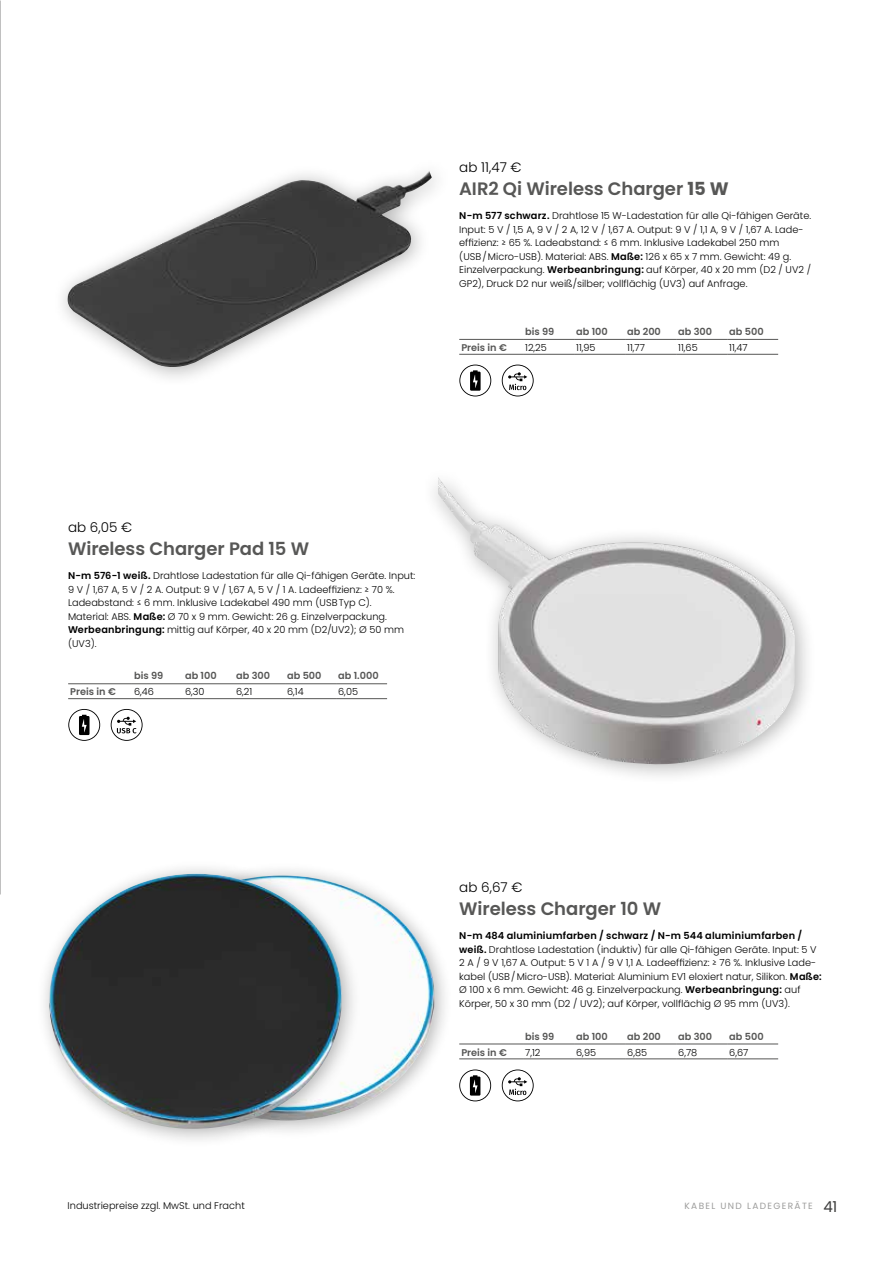
<style>
.page{position:relative;width:893px;height:1263px;background:#fff}
.page>*{position:absolute;margin:0;border:0;box-sizing:border-box;transform-origin:0 0}
.t1{font:600 18px "Poppins";letter-spacing:-.005em;color:#575756}
.t2{font:300 13.5px "Poppins";color:#000}
.t3{font:300 9.75px/13.5px "Poppins";color:#000}
.t4{font:600 9.75px "Poppins";color:#575756}
.t5{font:9px "Poppins";letter-spacing:.15em;color:#9d9d9c}
.s1{font-weight:700}
.s2{font-weight:600}
.s3{font-size:15px;color:#3c3c3b}
</style>
<div class="page">
<img style="left:0;top:0;width:1px;height:894px">
<img style="left:67px;top:170px;width:365px;height:197px">
<div style="left:120px;top:862px;width:333px;height:278px;background:#000;opacity:.3"></div>
<img style="left:361px;top:875px;width:74px;height:245px">
<div style="left:422px;top:465px;width:394px;height:320px;background:#000;opacity:.3"></div>
<img style="left:438px;top:466px;width:358px;height:299px">
<div style="left:35px;top:860px;width:326px;height:288px;background:#000;opacity:.3"></div>
<img style="left:49px;top:874px;width:293px;height:255px">
<hr style="left:459px;top:339px;width:64px;height:1px;background:#575756">
<hr style="left:523px;top:339px;width:51px;height:1px;background:#575756">
<hr style="left:574px;top:339px;width:51px;height:1px;background:#575756">
<hr style="left:625px;top:339px;width:51px;height:1px;background:#575756">
<hr style="left:676px;top:339px;width:51px;height:1px;background:#575756">
<hr style="left:727px;top:339px;width:51px;height:1px;background:#575756">
<hr style="left:459px;top:354px;width:64px;height:1px;background:#575756">
<hr style="left:523px;top:354px;width:51px;height:1px;background:#575756">
<hr style="left:574px;top:354px;width:51px;height:1px;background:#575756">
<hr style="left:625px;top:354px;width:51px;height:1px;background:#575756">
<hr style="left:676px;top:354px;width:51px;height:1px;background:#575756">
<hr style="left:727px;top:354px;width:51px;height:1px;background:#575756">
<svg style="left:459px;top:365px;width:32px;height:31px"></svg>
<svg style="left:502px;top:365px;width:32px;height:31px"></svg>
<hr style="left:459px;top:1044px;width:64px;height:1px;background:#575756">
<hr style="left:523px;top:1044px;width:51px;height:1px;background:#575756">
<hr style="left:574px;top:1044px;width:51px;height:1px;background:#575756">
<hr style="left:625px;top:1044px;width:51px;height:1px;background:#575756">
<hr style="left:676px;top:1044px;width:51px;height:1px;background:#575756">
<hr style="left:727px;top:1044px;width:51px;height:1px;background:#575756">
<hr style="left:459px;top:1058px;width:64px;height:1px;background:#575756">
<hr style="left:523px;top:1058px;width:51px;height:1px;background:#575756">
<hr style="left:574px;top:1058px;width:51px;height:1px;background:#575756">
<hr style="left:625px;top:1058px;width:51px;height:1px;background:#575756">
<hr style="left:676px;top:1058px;width:51px;height:1px;background:#575756">
<hr style="left:727px;top:1058px;width:51px;height:1px;background:#575756">
<svg style="left:502px;top:1069px;width:32px;height:32px"></svg>
<svg style="left:459px;top:1069px;width:32px;height:32px"></svg>
<hr style="left:68px;top:683px;width:64px;height:1px;background:#575756">
<hr style="left:132px;top:683px;width:51px;height:1px;background:#575756">
<hr style="left:183px;top:683px;width:51px;height:1px;background:#575756">
<hr style="left:234px;top:683px;width:51px;height:1px;background:#575756">
<hr style="left:285px;top:683px;width:51px;height:1px;background:#575756">
<hr style="left:336px;top:683px;width:51px;height:1px;background:#575756">
<hr style="left:68px;top:698px;width:64px;height:1px;background:#575756">
<hr style="left:132px;top:698px;width:51px;height:1px;background:#575756">
<hr style="left:183px;top:698px;width:51px;height:1px;background:#575756">
<hr style="left:234px;top:698px;width:51px;height:1px;background:#575756">
<hr style="left:285px;top:698px;width:51px;height:1px;background:#575756">
<hr style="left:336px;top:698px;width:51px;height:1px;background:#575756">
<svg style="left:68px;top:709px;width:32px;height:32px"></svg>
<svg style="left:111px;top:709px;width:32px;height:32px"></svg>
<h2 class="t2" style="left:459px;top:159px;width:64px">ab 11,47 €</h2>
<h1 class="t1" style="left:459px;top:178px;width:271px">AIR2 Qi Wireless Charger <span class="s1">15 W</span></h1>
<p class="t3" style="left:459px;top:209px;width:353px"><span class="s2">N-m 577 schwarz.</span> Drahtlose 15 W-Ladestation für alle Qi-fähigen Geräte.<br>Input: 5 V / 1,5 A, 9 V / 2 A, 12 V / 1,67 A. Output: 9 V / 1,1 A, 9 V / 1,67 A. Lade&shy;effizienz: ≥ 65 %. Ladeabstand: ≤ 6 mm. Inklusive Ladekabel 250 mm (USB/Micro-USB). Material: ABS. <span class="s2">Maße:</span> 126 x 65 x 7 mm. Gewicht: 49 g.<br>Einzelverpackung. <span class="s2">Werbeanbringung:</span> auf Körper, 40 x 20 mm (D2 / UV2 / GP2), Druck D2 nur weiß/silber; vollflächig (UV3) auf Anfrage.</p>
<p class="t4" style="left:525px;top:326px;width:31px">bis 99</p>
<p class="t4" style="left:576px;top:326px;width:33px">ab 100</p>
<p class="t4" style="left:627px;top:326px;width:35px">ab 200</p>
<p class="t4" style="left:678px;top:326px;width:35px">ab 300</p>
<p class="t4" style="left:729px;top:326px;width:36px">ab 500</p>
<p class="t4" style="left:461px;top:342px;width:47px">Preis in €</p>
<p class="t3" style="left:525px;top:341px;width:23px">12,25</p>
<p class="t3" style="left:576px;top:341px;width:21px">11,95</p>
<p class="t3" style="left:627px;top:341px;width:19px">11,77</p>
<p class="t3" style="left:678px;top:341px;width:21px">11,65</p>
<p class="t3" style="left:729px;top:341px;width:20px">11,47</p>
<h2 class="t2" style="left:68px;top:519px;width:66px">ab 6,05 €</h2>
<h1 class="t1" style="left:68px;top:538px;width:243px">Wireless Charger Pad 15 W</h1>
<p class="t3" style="left:68px;top:569px;width:349px"><span class="s2">N-m 576-1 weiß.</span> Drahtlose Ladestation für alle Qi-fähigen Geräte. Input:<br>9 V / 1,67 A, 5 V / 2 A. Output: 9 V / 1,67 A, 5 V / 1 A. Ladeeffizienz: ≥ 70 %.<br>Ladeabstand: ≤ 6 mm. Inklusive Ladekabel 490 mm (USBTyp C).<br>Material: ABS. <span class="s2">Maße:</span> Ø 70 x 9 mm. Gewicht: 26 g. Einzelverpackung.<br><span class="s2">Werbeanbringung:</span> mittig auf Körper, 40 x 20 mm (D2/UV2); Ø 50 mm (UV3).</p>
<p class="t4" style="left:134px;top:670px;width:31px">bis 99</p>
<p class="t4" style="left:185px;top:670px;width:33px">ab 100</p>
<p class="t4" style="left:236px;top:670px;width:35px">ab 300</p>
<p class="t4" style="left:287px;top:670px;width:36px">ab 500</p>
<p class="t4" style="left:338px;top:670px;width:42px">ab 1.000</p>
<p class="t4" style="left:70px;top:686px;width:47px">Preis in €</p>
<p class="t3" style="left:134px;top:685px;width:21px">6,46</p>
<p class="t3" style="left:185px;top:685px;width:21px">6,30</p>
<p class="t3" style="left:236px;top:685px;width:18px">6,21</p>
<p class="t3" style="left:287px;top:685px;width:18px">6,14</p>
<p class="t3" style="left:338px;top:685px;width:21px">6,05</p>
<p class="t3" style="left:68px;top:1199px;width:179px">Industriepreise zzgl. MwSt. und Fracht</p>
<h2 class="t2" style="left:459px;top:879px;width:65px">ab 6,67 €</h2>
<h1 class="t1" style="left:459px;top:898px;width:203px">Wireless Charger 10 W</h1>
<p class="t3" style="left:459px;top:929px;width:364px"><span class="s2">N-m 484 aluminiumfarben / schwarz / N-m 544 aluminiumfarben / weiß.</span> Drahtlose Ladestation (induktiv) für alle Qi-fähigen Geräte. Input: 5 V 2 A / 9 V 1,67 A. Output: 5 V 1 A / 9 V 1,1 A. Ladeeffizienz: ≥ 76 %. Inklusive Lade&shy;kabel (USB/Micro-USB). Material: Aluminium EV1 eloxiert natur, Silikon. <span class="s2">Maße:<br></span>Ø 100 x 6 mm. Gewicht: 46 g. Einzelverpackung. <span class="s2">Werbeanbringung:</span> auf Körper, 50 x 30 mm (D2 / UV2); auf Körper, vollflächig Ø 95 mm (UV3).</p>
<p class="t4" style="left:525px;top:1030px;width:31px">bis 99</p>
<p class="t4" style="left:576px;top:1030px;width:33px">ab 100</p>
<p class="t4" style="left:627px;top:1030px;width:35px">ab 200</p>
<p class="t4" style="left:678px;top:1030px;width:35px">ab 300</p>
<p class="t4" style="left:729px;top:1030px;width:36px">ab 500</p>
<p class="t4" style="left:461px;top:1046px;width:47px">Preis in €</p>
<p class="t3" style="left:525px;top:1045px;width:17px">7,12</p>
<p class="t3" style="left:576px;top:1045px;width:21px">6,95</p>
<p class="t3" style="left:627px;top:1045px;width:21px">6,85</p>
<p class="t3" style="left:678px;top:1045px;width:21px">6,78</p>
<p class="t3" style="left:729px;top:1045px;width:21px">6,67</p>
<p class="t5" style="left:684px;top:1201px;width:154px">KABEL UND LADEGERÄTE <span class="s3">41</span></p>
</div>
